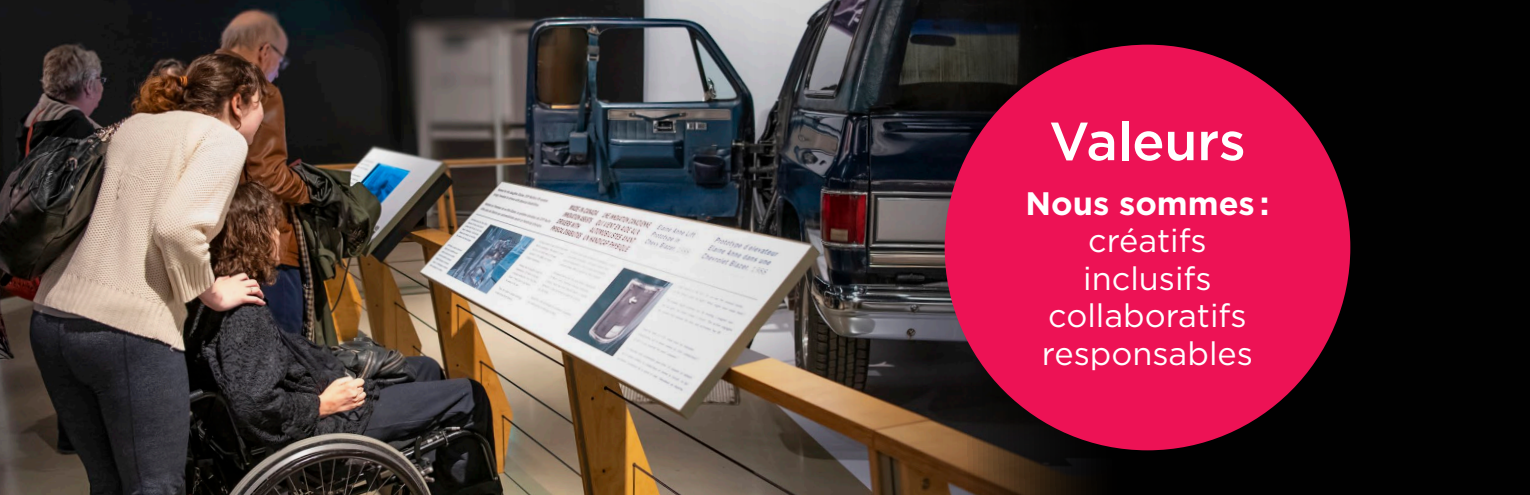
<style>
.page{position:relative;width:1530px;height:495px;background:#010101}
.page>*{position:absolute;margin:0;border:0;box-sizing:border-box;transform-origin:0 0}
.t1{font:500 53.75px "Gotham";letter-spacing:-.01em;color:#fff}
.t2{font:32.5px "Gotham";color:#fff}
.t3{font:700 32.5px "Gotham";color:#fff}
</style>
<div class="page">
<img style="left:0;top:0;width:1251px;height:495px">
<div style="left:945px;top:45px;width:405px;height:405px;background:#ed1255;border-radius:50%"></div>
<h2 class="t1" style="left:1049px;top:106px;width:198px">Valeurs</h2>
<h2 class="t3" style="left:1026px;top:182px;width:245px">Nous sommes:</h2>
<h2 class="t2" style="left:1088px;top:220px;width:120px">créatifs</h2>
<h2 class="t2" style="left:1083px;top:257px;width:130px">inclusifs</h2>
<h2 class="t2" style="left:1048px;top:295px;width:200px">collaboratifs</h2>
<h2 class="t2" style="left:1042px;top:332px;width:213px">responsables</h2>
</div>
